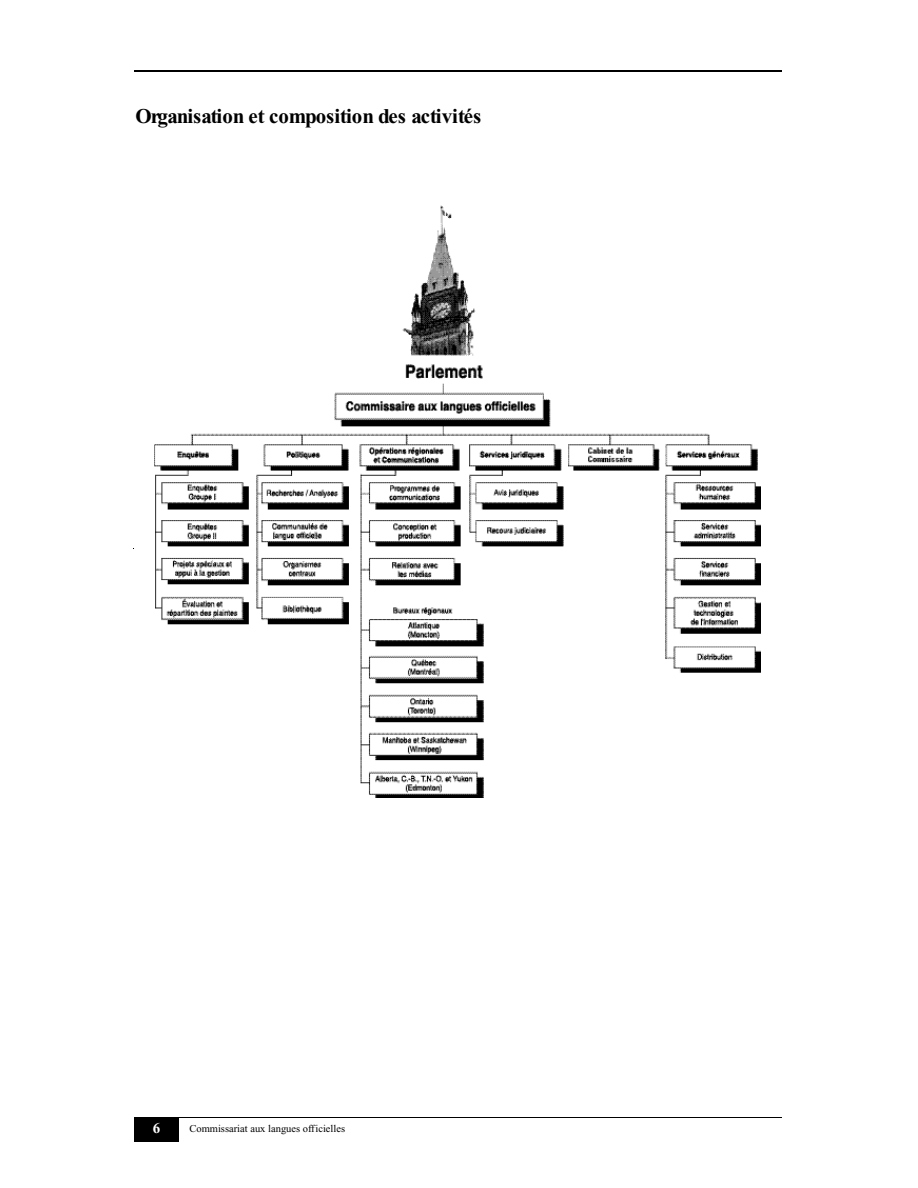
<style>
.page{position:relative;width:918px;height:1188px;background:#fff}
.page>*{position:absolute;margin:0;border:0;box-sizing:border-box;transform-origin:0 0}
.t1{font:700 21px "Times New Roman";color:#000}
.t2{font:700 15px "Times New Roman";color:#fff}
.t3{font:10.5px "Times";color:#000}
</style>
<div class="page">
<hr style="left:134px;top:1118px;width:648px;height:1px;background:#000">
<hr style="left:134px;top:70px;width:648px;height:2px;background:#000">
<div style="left:134px;top:1118px;width:45px;height:24px;background:#000"></div>
<img style="left:155px;top:205px;width:606px;height:593px">
<p class="t1" style="left:136px;top:108px;width:347px">Organisation et composition des activités</p>
<p class="t2" style="left:153px;top:1123px;width:9px">6</p>
<p class="t3" style="left:189px;top:1125px;width:157px">Commissariat aux langues officielles</p>
</div>
